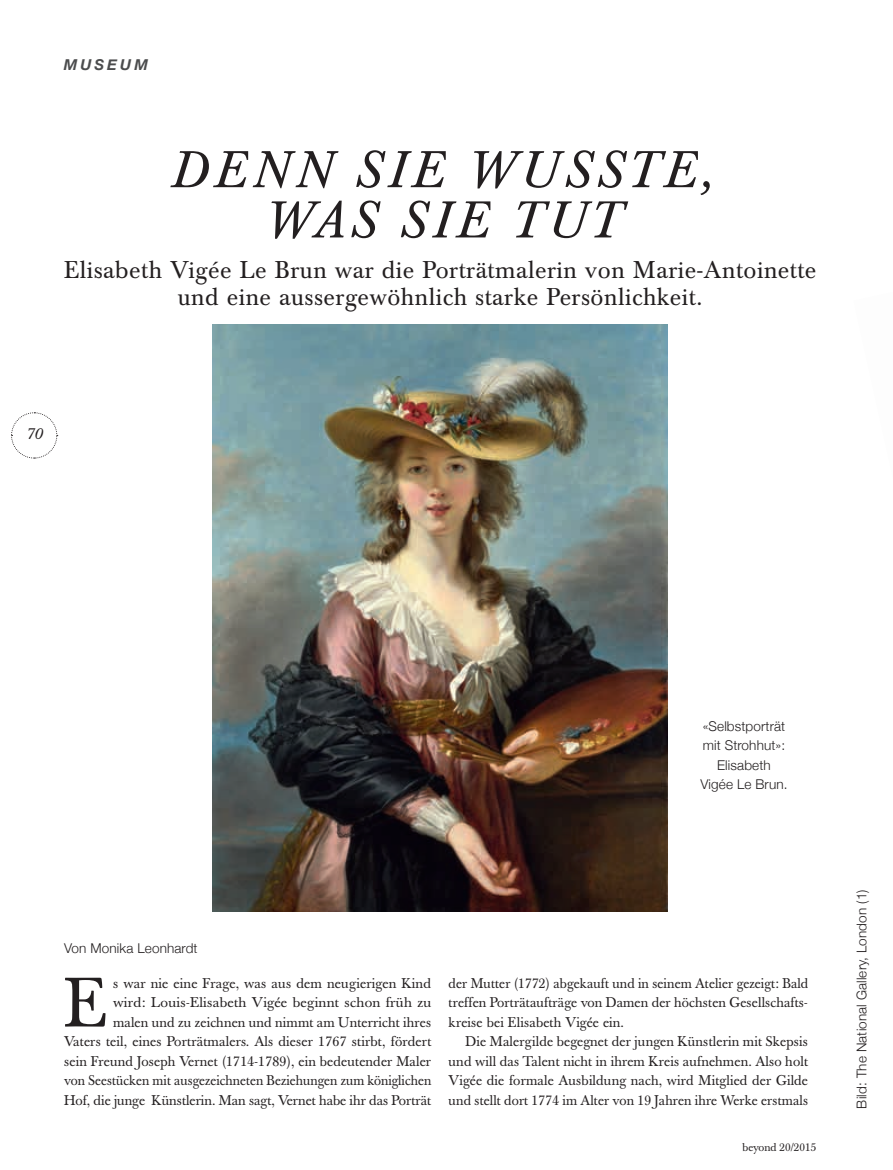
<style>
.page{position:relative;width:893px;height:1170px;background:#fff}
.page>*{position:absolute;margin:0;border:0;box-sizing:border-box;transform-origin:0 0}
.t1{font:69.15px "Baskerville Book Pro";color:#231f20}
.t2{font:italic 51px/50.2px "Baskerville BE";letter-spacing:.11em;color:#231f20;text-align:center}
.t3{font:24px/27px "Baskerville BE";letter-spacing:.02em;color:#231f20;text-align:center}
.t4{font:italic 15.45px "Baskerville BE";color:#231f20}
.t5{font:italic 700 15px "Helvetica Neue";letter-spacing:.2em;color:#4b4c4d}
.t6{font:13.95px/19.5px "Baskerville Book Pro";letter-spacing:.01em;color:#231f20;text-align:justify}
.t7{font:300 13.5px/19.5px "Helvetica Neue";letter-spacing:.01em;color:#231f20;text-align:center}
.t8{font:11.25px "Baskerville Book Pro";color:#231f20}
</style>
<div class="page">
<svg style="left:11px;top:412px;width:47px;height:46px"></svg>
<img style="left:213px;top:324px;width:454px;height:587px">
<p class="t5" style="left:64px;top:53px;width:86px">MUSEUM</p>
<h2 class="t2" style="left:169px;top:146px;width:543px">DENN SIE WUSSTE,<br>WAS SIE TUT</h2>
<h3 class="t3" style="left:64px;top:257px;width:754px">Elisabeth Vigée Le Brun war die Porträtmalerin von Marie-Antoinette und eine aussergewöhnlich starke Persönlichkeit.</h3>
<p class="t4" style="left:26px;top:424px;width:18px">70</p>
<p class="t7" style="left:700px;top:715px;width:89px">«Selbstporträt mit Strohhut»:<br>Elisabeth<br>Vigée Le Brun.</p>
<p class="t7" style="left:64px;top:937px;width:135px">Von Monika Leonhardt</p>
<h1 class="t1" style="left:64px;top:957px;width:45px">E</h1>
<p class="t6" style="left:64px;top:973px;width:369px;text-align:right">s war nie eine Frage, was aus dem neugierigen Kind<br>wird: Louis-Elisabeth Vigée beginnt schon früh zu<br>malen und zu zeichnen und nimmt am Unterricht ihres<br>Vaters teil, eines Porträtmalers. Als dieser 1767 stirbt, fördert sein Freund Joseph Vernet (1714-1789), ein bedeutender Maler von Seestücken mit ausgezeichneten Beziehungen zum königlichen Hof, die junge Künstlerin. Man sagt, Vernet habe ihr das Porträt</p>
<p class="t6" style="left:449px;top:973px;width:361px">der Mutter (1772) abgekauft und in seinem Atelier gezeigt: Bald treffen Porträtaufträge von Damen der höchsten Gesellschafts&shy;kreise bei Elisabeth Vigée ein.</p>
<p class="t6" style="left:449px;top:1031px;width:361px;text-indent:17px">Die Malergilde begegnet der jungen Künstlerin mit Skepsis und will das Talent nicht in ihrem Kreis aufnehmen. Also holt Vigée die formale Ausbildung nach, wird Mitglied der Gilde und stellt dort 1774 im Alter von 19 Jahren ihre Werke erstmals</p>
<p class="t8" style="left:743px;top:1139px;width:75px">beyond 20/2015</p>
<p class="t7" style="left:851px;top:1108px;width:220px;rotate:-90deg">Bild: The National Gallery, London (1)</p>
</div>
